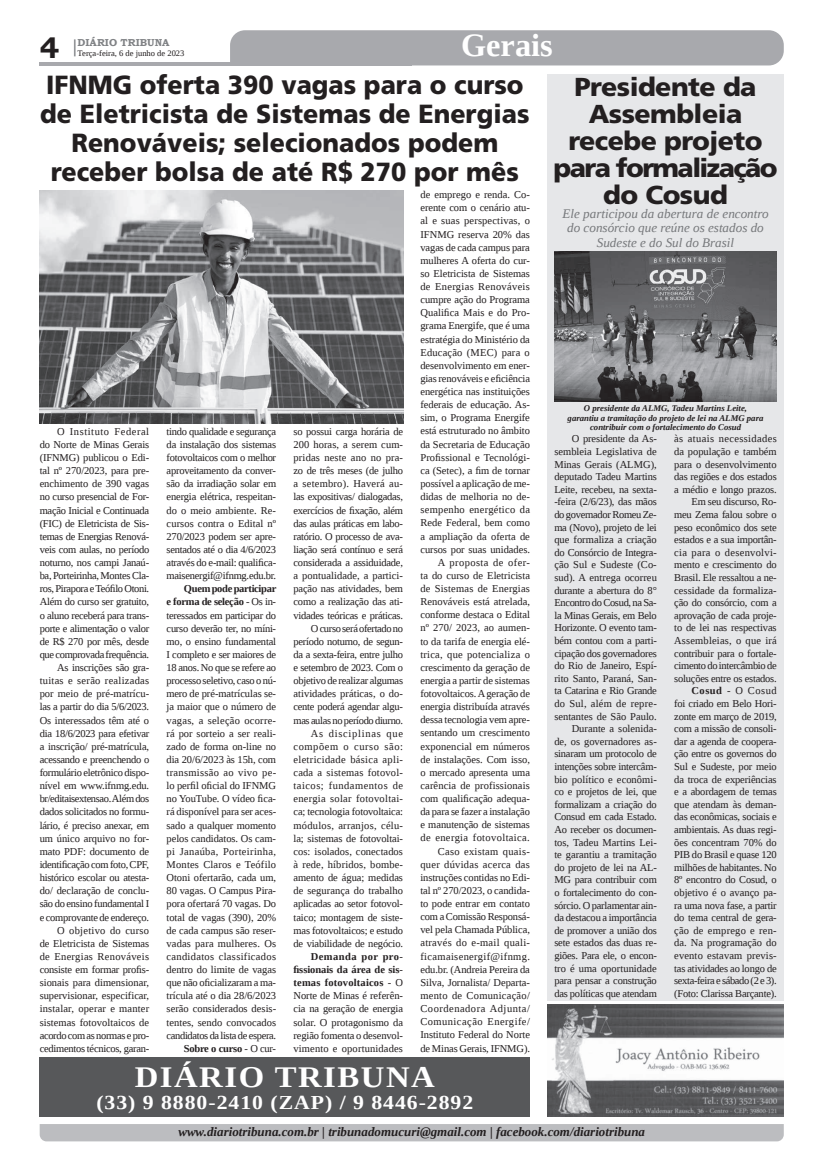
<style>
.page{position:relative;width:821px;height:1166px;background:#fff}
.page>*{position:absolute;margin:0;border:0;box-sizing:border-box;transform-origin:0 0}
.t1{font:700 32.38px "Liberation Serif";color:#fff}
.t2{font:700 29.84px "Liberation Serif";letter-spacing:.045em;color:#fff;scale:1.1 1}
.t3{font:700 29.31px "Bookman Old Style";color:#231f20}
.t4{font:900 26.25px/29px "Frutiger LT Std";color:#231f20;text-align:center;scale:.95 1}
.t5{font:900 25.99px/26.9px "Frutiger LT Std";letter-spacing:-.02em;color:#231f20;text-align:center}
.t6{font:700 19.78px "Liberation Serif";letter-spacing:.045em;color:#fff;scale:1.1 1}
.t7{font:italic 13.12px/14.9px "Liberation Serif";color:#76787b;text-align:center}
.t8{font:italic 700 12.95px "Liberation Serif";color:#231f20}
.t9{font:10.5px/13.1px "Liberation Serif";letter-spacing:-.01em;color:#231f20;text-align:right}
.t10{font:700 10.06px "Bookman Old Style";color:#808285}
.t11{font:italic 700 8.75px/9.6px "Liberation Serif";color:#231f20;text-align:center}
.t12{font:8.4px "Liberation Serif";color:#231f20}
.s1{font-weight:700}
</style>
<div class="page">
<svg style="left:74px;top:39px;width:2px;height:17px"></svg>
<hr style="left:40px;top:62px;width:372px;height:3px;background:#a8a9ad">
<div style="left:230px;top:30px;width:554px;height:35px;background:#a8a9ad"></div>
<div style="left:40px;top:1124px;width:744px;height:17px;background:#bcbdc0"></div>
<div style="left:40px;top:1057px;width:490px;height:59px;background:#57585a"></div>
<div style="left:547px;top:74px;width:237px;height:927px;background:#e6e7e9"></div>
<img style="left:554px;top:251px;width:223px;height:150px">
<img style="left:40px;top:191px;width:363px;height:233px">
<img style="left:547px;top:1004px;width:237px;height:112px">
<h1 class="t1" style="left:461px;top:24px;width:93px">Gerais</h1>
<h3 class="t4" style="left:40px;top:70px;width:516px">IFNMG oferta 390 vagas para o curso de Eletricista de Sistemas de Energias Renováveis; selecionados podem receber bolsa de até R$ 270 por mês</h3>
<p class="t10" style="left:78px;top:35px;width:93px">DIÁRIO TRIBUNA</p>
<h3 class="t3" style="left:40px;top:27px;width:21px">4</h3>
<p class="t12" style="left:78px;top:48px;width:108px">Terça-feira, 6 de junho de 2023</p>
<h3 class="t5" style="left:554px;top:74px;width:226px">Presidente da<br>Assembleia recebe projeto para formalização do Cosud</h3>
<p class="t9" style="left:420px;top:188px;width:111px">de emprego e renda. Co&shy;erente com o cenário atu&shy;al e suas perspectivas, o<br>IFNMG reserva 20% das vagas de cada campus para mulheres A oferta do cur&shy;so Eletricista de Sistemas de Energias Renováveis cumpre ação do Programa<br>Qualifica Mais e do Pro&shy;grama Energife, que é uma estratégia do Ministério da<br>Educação (MEC) para o desenvolvimento em ener&shy;gias renováveis e eficiência energética nas instituições federais de educação. As&shy;sim, o Programa Energife está estruturado no âmbito da Secretaria de Educação<br>Profissional e Tecnológi&shy;ca (Setec), a fim de tornar possível a aplicação de me&shy;didas de melhoria no de&shy;sempenho energético da<br>Rede Federal, bem como a ampliação da oferta de cursos por suas unidades.<br>A proposta de ofer-<br>ta do curso de Eletricista de Sistemas de Energias<br>Renováveis está atrelada, conforme destaca o Edital nº 270/ 2023, ao aumen&shy;to da tarifa de energia elé&shy;trica, que potencializa o crescimento da geração de energia a partir de sistemas fotovoltaicos. A geração de energia distribuída através dessa tecnologia vem apre&shy;sentando um crescimento exponencial em números de instalações. Com isso, o mercado apresenta uma carência de profissionais com qualificação adequa&shy;da para se fazer a instalação e manutenção de sistemas de energia fotovoltaica.<br>Caso existam quais&shy;quer dúvidas acerca das instruções contidas no Edi&shy;tal nº 270/2023, o candida&shy;to pode entrar em contato com a Comissão Responsá&shy;vel pela Chamada Pública, através do e-mail quali&shy;ficamaisenergif@ifnmg. edu.br. (Andreia Pereira da<br>Silva, Jornalista/ Departa&shy;mento de Comunicação/<br>Coordenadora Adjunta/<br>Comunicação Energife/<br>Instituto Federal do Norte de Minas Gerais, IFNMG).</p>
<p class="t7" style="left:562px;top:206px;width:208px">Ele participou da abertura de encontro do consórcio que reúne os estados do<br>Sudeste e do Sul do Brasil</p>
<p class="t11" style="left:568px;top:403px;width:197px">O presidente da ALMG, Tadeu Martins Leite, garantiu a tramitação do projeto de lei na ALMG para contribuir com o fortalecimento do Cosud</p>
<p class="t9" style="left:40px;top:425px;width:111px">O Instituto Federal<br>do Norte de Minas Gerais (IFNMG) publicou o Edi&shy;tal nº 270/2023, para pre&shy;enchimento de 390 vagas no curso presencial de For&shy;mação Inicial e Continuada (FIC) de Eletricista de Sis&shy;temas de Energias Renová&shy;veis com aulas, no período noturno, nos campi Janaú&shy;ba, Porteirinha, Montes Cla&shy;ros, Pirapora e Teófilo Otoni.<br>Além do curso ser gratuito, o aluno receberá para trans&shy;porte e alimentação o valor de R$ 270 por mês, desde que comprovada frequência.<br>As inscrições são gra&shy;tuitas e serão realizadas por meio de pré-matrícu&shy;las a partir do dia 5/6/2023.<br>Os interessados têm até o dia 18/6/2023 para efetivar a inscrição/ pré-matrícula, acessando e preenchendo o formulário eletrônico dispo&shy;nível em www.ifnmg.edu. br/editaisextensao. Além dos dados solicitados no formu&shy;lário, é preciso anexar, em um único arquivo no for&shy;mato PDF: documento de identificação com foto, CPF, histórico escolar ou atesta&shy;do/ declaração de conclu&shy;são do ensino fundamental I e comprovante de endereço.<br>O objetivo do curso<br>de Eletricista de Sistemas de Energias Renováveis consiste em formar profis&shy;sionais para dimensionar, supervisionar, especificar, instalar, operar e manter sistemas fotovoltaicos de acordo com as normas e pro&shy;cedimentos técnicos, garan-</p>
<p class="t9" style="left:167px;top:425px;width:111px;text-align:justify">tindo qualidade e segurança da instalação dos sistemas fotovoltaicos com o melhor aproveitamento da conver&shy;são da irradiação solar em energia elétrica, respeitan&shy;do o meio ambiente. Re&shy;cursos contra o Edital nº 270/2023 podem ser apre&shy;sentados até o dia 4/6/2023 através do e-mail: qualifica&shy;maisenergif@ifnmg.edu.br.</p>
<p class="t9" style="left:294px;top:425px;width:111px">so possui carga horária de<br>200 horas, a serem cum&shy;pridas neste ano no pra&shy;zo de três meses (de julho a setembro). Haverá au&shy;las expositivas/ dialogadas, exercícios de fixação, além das aulas práticas em labo&shy;ratório. O processo de ava&shy;liação será contínuo e será considerada a assiduidade, a pontualidade, a partici&shy;pação nas atividades, bem como a realização das ati&shy;vidades teóricas e práticas.<br>O curso será ofertado no período noturno, de segun&shy;da a sexta-feira, entre julho e setembro de 2023. Com o objetivo de realizar algumas atividades práticas, o do&shy;cente poderá agendar algu&shy;mas aulas no período diurno.<br>As disciplinas que compõem o curso são: eletricidade básica apli&shy;cada a sistemas fotovol&shy;taicos; fundamentos de energia solar fotovoltai&shy;ca; tecnologia fotovoltaica: módulos, arranjos, célu&shy;la; sistemas de fotovoltai&shy;cos: isolados, conectados à rede, híbridos, bombe&shy;amento de água; medidas de segurança do trabalho aplicadas ao setor fotovol&shy;taico; montagem de siste&shy;mas fotovoltaicos; e estudo de viabilidade de negócio.</p>
<p class="t9" style="left:294px;top:950px;width:111px;text-align:justify;text-indent:17px"><span class="s1">Demanda por pro&shy;fissionais da área de sis&shy;temas fotovoltaicos</span> - O Norte de Minas é referên&shy;cia na geração de energia solar. O protagonismo da região fomenta o desenvol&shy;vimento e oportunidades</p>
<h2 class="t2" style="left:135px;top:1056px;width:274px">DIÁRIO TRIBUNA</h2>
<h3 class="t6" style="left:96px;top:1088px;width:344px">(33) 9 8880-2410 (ZAP) / 9 8446-2892</h3>
<p class="t9" style="left:554px;top:432px;width:104px;line-height:12.6px">O presidente da As&shy;sembleia Legislativa de<br>Minas Gerais (ALMG), deputado Tadeu Martins<br>Leite, recebeu, na sexta--feira (2/6/23), das mãos do governador Romeu Ze&shy;ma (Novo), projeto de lei que formaliza a criação do Consórcio de Integra&shy;ção Sul e Sudeste (Co&shy;sud). A entrega ocorreu durante a abertura do 8°<br>Encontro do Cosud, na Sa&shy;la Minas Gerais, em Belo<br>Horizonte. O evento tam&shy;bém contou com a parti&shy;cipação dos governadores do Rio de Janeiro, Espí&shy;rito Santo, Paraná, San&shy;ta Catarina e Rio Grande do Sul, além de repre&shy;sentantes de São Paulo.<br>Durante a solenida-<br>de, os governadores as&shy;sinaram um protocolo de intenções sobre intercâm&shy;bio político e econômi&shy;co e projetos de lei, que formalizam a criação do<br>Consud em cada Estado.<br>Ao receber os documen&shy;tos, Tadeu Martins Lei&shy;te garantiu a tramitação do projeto de lei na AL-<br>MG para contribuir com o fortalecimento do con&shy;sórcio. O parlamentar ain&shy;da destacou a importância de promover a união dos sete estados das duas re&shy;giões. Para ele, o encon&shy;tro é uma oportunidade para pensar a construção das políticas que atendam</p>
<p class="t9" style="left:674px;top:432px;width:104px;line-height:12.6px">às atuais necessidades da população e também para o desenvolvimento das regiões e dos estados a médio e longo prazos.<br>Em seu discurso, Ro&shy;meu Zema falou sobre o peso econômico dos sete estados e a sua importân&shy;cia para o desenvolvi&shy;mento e crescimento do<br>Brasil. Ele ressaltou a ne&shy;cessidade da formaliza&shy;ção do consórcio, com a aprovação de cada proje&shy;to de lei nas respectivas<br>Assembleias, o que irá contribuir para o fortale&shy;cimento do intercâmbio de soluções entre os estados.<br><span class="s1">Cosud</span> - O Cosud<br>foi criado em Belo Hori&shy;zonte em março de 2019, com a missão de consoli&shy;dar a agenda de coopera&shy;ção entre os governos do<br>Sul e Sudeste, por meio da troca de experiências e a abordagem de temas que atendam às deman&shy;das econômicas, sociais e ambientais. As duas regi&shy;ões concentram 70% do<br>PIB do Brasil e quase 120 milhões de habitantes. No<br>8º encontro do Cosud, o objetivo é o avanço pa&shy;ra uma nova fase, a partir do tema central de gera&shy;ção de emprego e ren&shy;da. Na programação do evento estavam previs&shy;tas atividades ao longo de sexta-feira e sábado (2 e 3). (Foto: Clarissa Barçante).</p>
<p class="t9" style="left:167px;top:582px;width:111px"><span class="s1">Quem pode participar<br>e forma de seleção</span> - Os in&shy;teressados em participar do curso deverão ter, no míni&shy;mo, o ensino fundamental<br>I completo e ser maiores de<br>18 anos. No que se refere ao processo seletivo, caso o nú&shy;mero de pré-matrículas se&shy;ja maior que o número de vagas, a seleção ocorre&shy;rá por sorteio a ser reali&shy;zado de forma on-line no dia 20/6/2023 às 15h, com transmissão ao vivo pe&shy;lo perfil oficial do IFNMG no YouTube. O vídeo fica&shy;rá disponível para ser aces&shy;sado a qualquer momento pelos candidatos. Os cam&shy;pi Janaúba, Porteirinha,<br>Montes Claros e Teófilo<br>Otoni ofertarão, cada um,<br>80 vagas. O Campus Pira&shy;pora ofertará 70 vagas. Do total de vagas (390), 20% de cada campus são reser&shy;vadas para mulheres. Os candidatos classificados dentro do limite de vagas que não oficializaram a ma&shy;trícula até o dia 28/6/2023 serão considerados desis&shy;tentes, sendo convocados candidatos da lista de espera.<br><span class="s1">Sobre o curso</span> - O cur-</p>
<p class="t8" style="left:178px;top:1123px;width:468px">www.diariotribuna.com.br | tribunadomucuri@gmail.com | facebook.com/diariotribuna</p>
</div>
